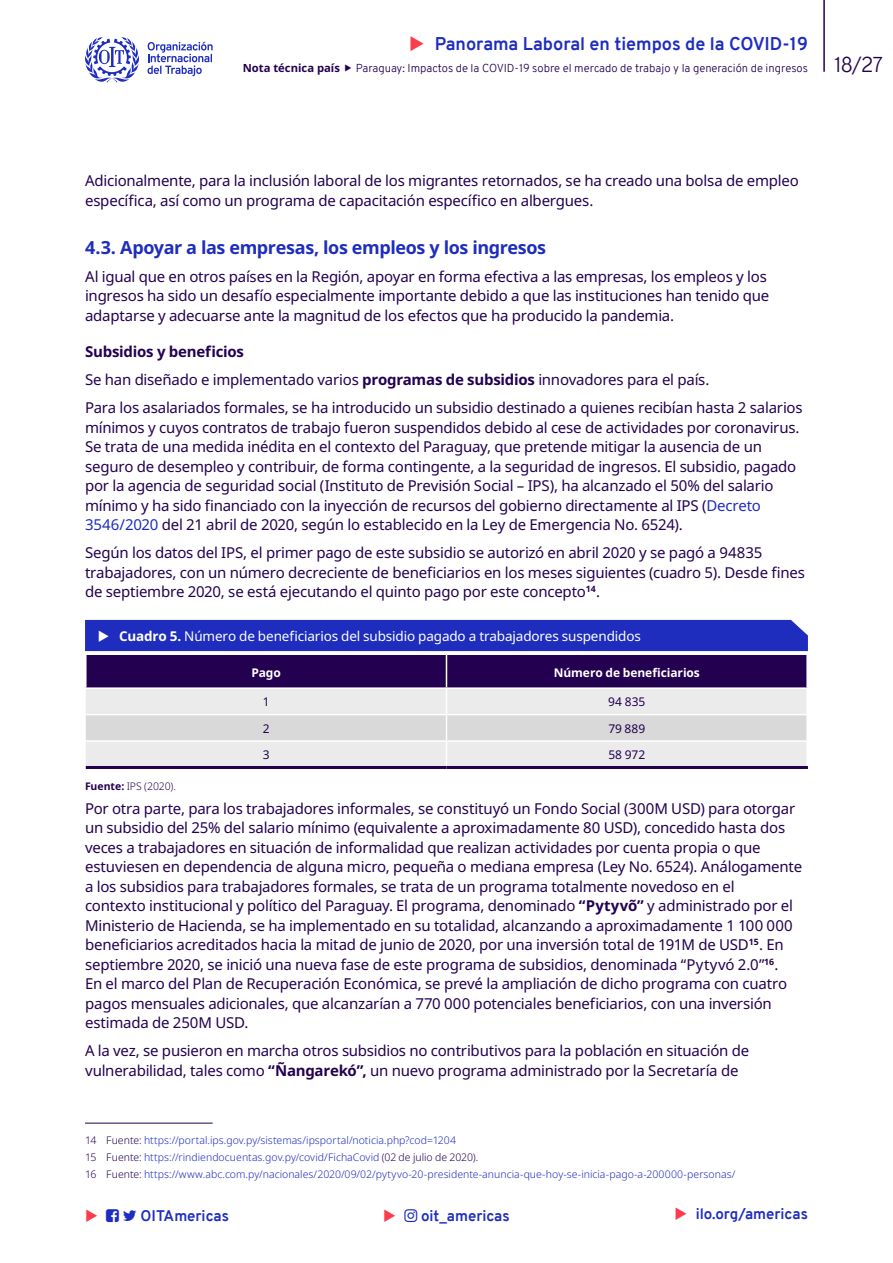
<style>
.page{position:relative;width:893px;height:1263px;background:#fff}
.page>*{position:absolute;margin:0;border:0;box-sizing:border-box;transform-origin:0 0}
.t1{font:300 21px "Overpass";color:#230050}
.t2{font:700 18px "Noto Sans";letter-spacing:-.02em;color:#1e2dbe}
.t3{font:700 18px "Overpass";color:#1e2dbe}
.t4{font:15px/19.5px "Noto Sans";letter-spacing:-.015em;color:#230050}
.t5{font:700 15px "Overpass";color:#1e2dbe}
.t6{font:13.5px "Noto Sans";letter-spacing:-.01em;color:#fff}
.t7{font:700 12px "Noto Sans";letter-spacing:-.005em;color:#fff}
.t8{font:12px "Noto Sans";letter-spacing:.005em;color:#230050}
.t9{font:300 11.25px "Overpass";color:#230050}
.t10{font:700 11.25px "Noto Sans";color:#230050}
.t11{font:300 10.5px/16.8px "Noto Sans";color:#1e2dbe}
.t12{font:300 10.5px "Noto Sans";letter-spacing:-.01em;color:#230050}
.s1{font-weight:700}
.s2{color:#1e2dbe}
.s3{color:#230050}
</style>
<div class="page">
<hr style="left:86px;top:766px;width:360px;height:3px;background:#230050">
<hr style="left:446px;top:766px;width:362px;height:3px;background:#230050">
<hr style="left:85px;top:1123px;width:128px;height:1px;background:#230050">
<svg style="left:148px;top:42px;width:65px;height:34px"></svg>
<svg style="left:85px;top:37px;width:54px;height:45px"></svg>
<hr style="left:823px;top:0;width:2px;height:72px;background:#230050">
<svg style="left:85px;top:620px;width:723px;height:146px;background:#918dbd"></svg>
<p class="t3" style="left:435px;top:31px;width:375px">Panorama Laboral en tiempos de la COVID-19</p>
<p class="t10" style="left:243px;top:60px;width:99px">Nota técnica país</p>
<p class="t9" style="left:356px;top:60px;width:454px">Paraguay: Impactos de la COVID-19 sobre el mercado de trabajo y la generación de ingresos</p>
<h1 class="t1" style="left:834px;top:49px;width:50px">18/27</h1>
<p class="t4" style="left:85px;top:171px;width:715px">Adicionalmente, para la inclusión laboral de los migrantes retornados, se ha creado una bolsa de empleo específica, así como un programa de capacitación específico en albergues.</p>
<p class="t2" style="left:85px;top:234px;width:463px">4.3. Apoyar a las empresas, los empleos y los ingresos</p>
<p class="t4" style="left:85px;top:267px;width:686px">Al igual que en otros países en la Región, apoyar en forma efectiva a las empresas, los empleos y los ingresos ha sido un desafío especialmente importante debido a que las instituciones han tenido que adaptarse y adecuarse ante la magnitud de los efectos que ha producido la pandemia.</p>
<p class="t4" style="left:85px;top:338px;width:719px;line-height:28px"><span class="s1">Subsidios y beneficios<br></span>Se han diseñado e implementado varios <span class="s1">programas de subsidios</span> innovadores para el país.<br>Para los asalariados formales, se ha introducido un subsidio destinado a quienes recibían hasta 2 salarios</p>
<p class="t4" style="left:85px;top:418px;width:716px">mínimos y cuyos contratos de trabajo fueron suspendidos debido al cese de actividades por coronavirus.<br>Se trata de una medida inédita en el contexto del Paraguay, que pretende mitigar la ausencia de un seguro de desempleo y contribuir, de forma contingente, a la seguridad de ingresos. El subsidio, pagado por la agencia de seguridad social (Instituto de Previsión Social – IPS), ha alcanzado el 50% del salario mínimo y ha sido financiado con la inyección de recursos del gobierno directamente al IPS (<span class="s2">Decreto 3546/2020</span> del 21 abril de 2020, según lo establecido en la Ley de Emergencia No. 6524).</p>
<p class="t4" style="left:85px;top:543px;width:721px">Según los datos del IPS, el primer pago de este subsidio se autorizó en abril 2020 y se pagó a 94835 trabajadores, con un número decreciente de beneficiarios en los meses siguientes (cuadro 5). Desde fines de septiembre 2020, se está ejecutando el quinto pago por este concepto<sup>14</sup>.</p>
<p class="t6" style="left:119px;top:626px;width:523px"><span class="s1">Cuadro 5.</span> Número de beneficiarios del subsidio pagado a trabajadores suspendidos</p>
<p class="t7" style="left:251px;top:664px;width:31px">Pago</p>
<p class="t7" style="left:554px;top:664px;width:148px">Número de beneficiarios</p>
<p class="t8" style="left:263px;top:693px;width:8px">1</p>
<p class="t8" style="left:608px;top:693px;width:39px">94 835</p>
<p class="t8" style="left:263px;top:720px;width:8px">2</p>
<p class="t8" style="left:608px;top:720px;width:39px">79 889</p>
<p class="t8" style="left:263px;top:746px;width:8px">3</p>
<p class="t8" style="left:608px;top:746px;width:39px">58 972</p>
<p class="t12" style="left:85px;top:779px;width:92px"><span class="s1">Fuente:</span> IPS (2020).</p>
<p class="t4" style="left:85px;top:799px;width:719px">Por otra parte, para los trabajadores informales, se constituyó un Fondo Social (300M USD) para otorgar un subsidio del 25% del salario mínimo (equivalente a aproximadamente 80 USD), concedido hasta dos veces a trabajadores en situación de informalidad que realizan actividades por cuenta propia o que estuviesen en dependencia de alguna micro, pequeña o mediana empresa (Ley No. 6524). Análogamente a los subsidios para trabajadores formales, se trata de un programa totalmente novedoso en el<br>contexto institucional y político del Paraguay. El programa, denominado <span class="s1">“Pytyvõ”</span> y administrado por el Ministerio de Hacienda, se ha implementado en su totalidad, alcanzando a aproximadamente 1 100 000 beneficiarios acreditados hacia la mitad de junio de 2020, por una inversión total de 191M de USD<sup>15</sup>. En septiembre 2020, se inició una nueva fase de este programa de subsidios, denominada “Pytyvó 2.0”<sup>16</sup>.<br>En el marco del Plan de Recuperación Económica, se prevé la ampliación de dicho programa con cuatro pagos mensuales adicionales, que alcanzarían a 770 000 potenciales beneficiarios, con una inversión estimada de 250M USD.</p>
<p class="t4" style="left:85px;top:1041px;width:666px">A la vez, se pusieron en marcha otros subsidios no contributivos para la población en situación de vulnerabilidad, tales como <span class="s1">“Ñangarekó”,</span> un nuevo programa administrado por la Secretaría de</p>
<p class="t11" style="left:85px;top:1132px;width:652px"><span class="s3">14 Fuente:</span> https://portal.ips.gov.py/sistemas/ipsportal/noticia.php?cod=1204<br><span class="s3">15 Fuente:</span> https://rindiendocuentas.gov.py/covid/FichaCovid <span class="s3">(02 de julio de 2020).<br>16 Fuente:</span> https://www.abc.com.py/nacionales/2020/09/02/pytyvo-20-presidente-anuncia-que-hoy-se-inicia-pago-a-200000-personas/</p>
<p class="t5" style="left:141px;top:1204px;width:90px">OITAmericas</p>
<p class="t5" style="left:696px;top:1203px;width:114px">ilo.org/americas</p>
<p class="t5" style="left:421px;top:1204px;width:90px">oit_americas</p>
</div>
